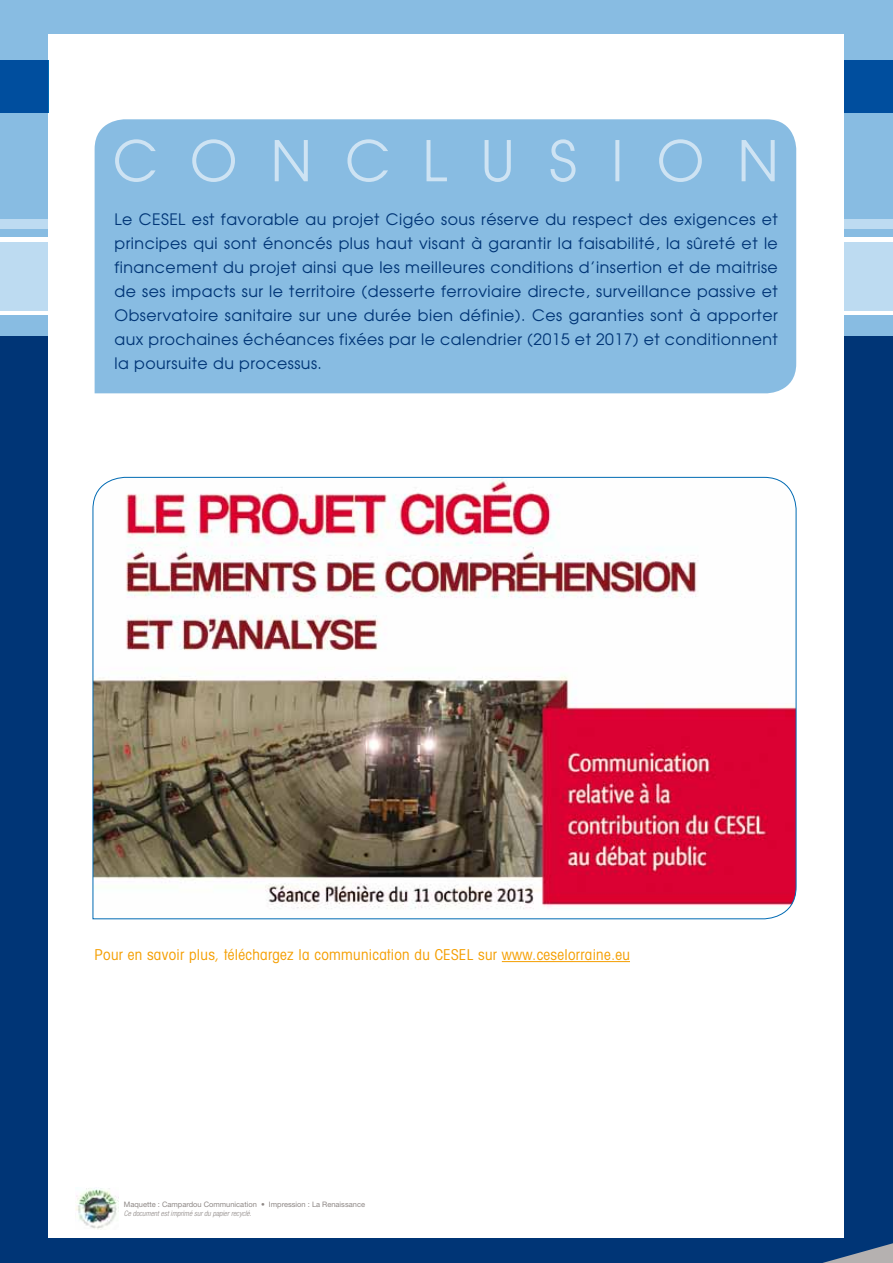
<style>
.page{position:relative;width:893px;height:1263px;background:#fff}
.page>*{position:absolute;margin:0;border:0;box-sizing:border-box;transform-origin:0 0}
.t1{font:15.75px/24px "Avant Garde";letter-spacing:.03em;color:#003576;text-align:justify}
.t2{font:condensed 15px "Avant Garde";letter-spacing:.02em;color:#f49e00}
.t3{font:7.5px "Helvetica Neue";color:#8d8785}
.t4{font:italic 300 condensed 7.5px "Helvetica Neue";color:#8d8785}
</style>
<div class="page">
<div style="left:0;top:305px;width:893px;height:958px;background:#003576"></div>
<div style="left:0;top:0;width:893px;height:219px;background:#88bce2"></div>
<div style="left:0;top:315px;width:893px;height:20px;background:#88bce2"></div>
<div style="left:0;top:235px;width:893px;height:76px;background:#bddbf1"></div>
<hr style="left:0;top:237px;width:893px;height:4px;background:#fff">
<div style="left:0;top:226px;width:893px;height:11px;background:#88bce2"></div>
<div style="left:0;top:219px;width:893px;height:10px;background:#bddbf1"></div>
<hr style="left:0;top:311px;width:893px;height:4px;background:#fff">
<div style="left:49px;top:34px;width:795px;height:1204px;background:#fff"></div>
<div style="left:844px;top:60px;width:49px;height:53px;background:#004e9e"></div>
<div style="left:0;top:60px;width:49px;height:53px;background:#004e9e"></div>
<svg style="left:823px;top:1243px;width:70px;height:20px"></svg>
<img style="left:76px;top:1188px;width:43px;height:41px">
<hr style="left:502px;top:961px;width:128px;height:1px;background:#f49e00">
<div style="left:95px;top:119px;width:701px;height:274px;background:#88bce2"></div>
<svg style="left:114px;top:138px;width:44px;height:45px;background:#95c3e5"></svg>
<svg style="left:191px;top:138px;width:45px;height:45px;background:#98c5e5"></svg>
<svg style="left:273px;top:138px;width:36px;height:44px;background:#9dc8e7"></svg>
<svg style="left:346px;top:138px;width:44px;height:45px;background:#95c3e5"></svg>
<svg style="left:425px;top:139px;width:23px;height:43px"></svg>
<svg style="left:483px;top:139px;width:30px;height:44px"></svg>
<svg style="left:549px;top:138px;width:28px;height:45px"></svg>
<div style="left:615px;top:140px;width:4px;height:41px;border:2px solid #fff"></div>
<svg style="left:658px;top:138px;width:45px;height:45px;background:#98c5e5"></svg>
<svg style="left:740px;top:138px;width:36px;height:44px;background:#9dc8e7"></svg>
<img style="left:92px;top:476px;width:705px;height:444px">
<p class="t1" style="left:115px;top:207px;width:665px">Le CESEL est favorable au projet Cigéo sous réserve du respect des exigences et principes qui sont énoncés plus haut visant à garantir la faisabilité, la sûreté et le financement du projet ainsi que les meilleures conditions d’insertion et de maitrise de ses impacts sur le territoire (desserte ferroviaire directe, surveillance passive et Observatoire sanitaire sur une durée bien définie). Ces garanties sont à apporter aux prochaines échéances fixées par le calendrier (2015 et 2017) et conditionnent la poursuite du processus.</p>
<p class="t2" style="left:95px;top:945px;width:537px">Pour en savoir plus, téléchargez la communication du CESEL sur www.ceselorraine.eu</p>
<p class="t3" style="left:124px;top:1200px;width:243px">Maquette : Campardou Communication • Impression : La Renaissance</p>
<p class="t4" style="left:124px;top:1209px;width:129px">Ce document est imprimé sur du papier recyclé.</p>
</div>
